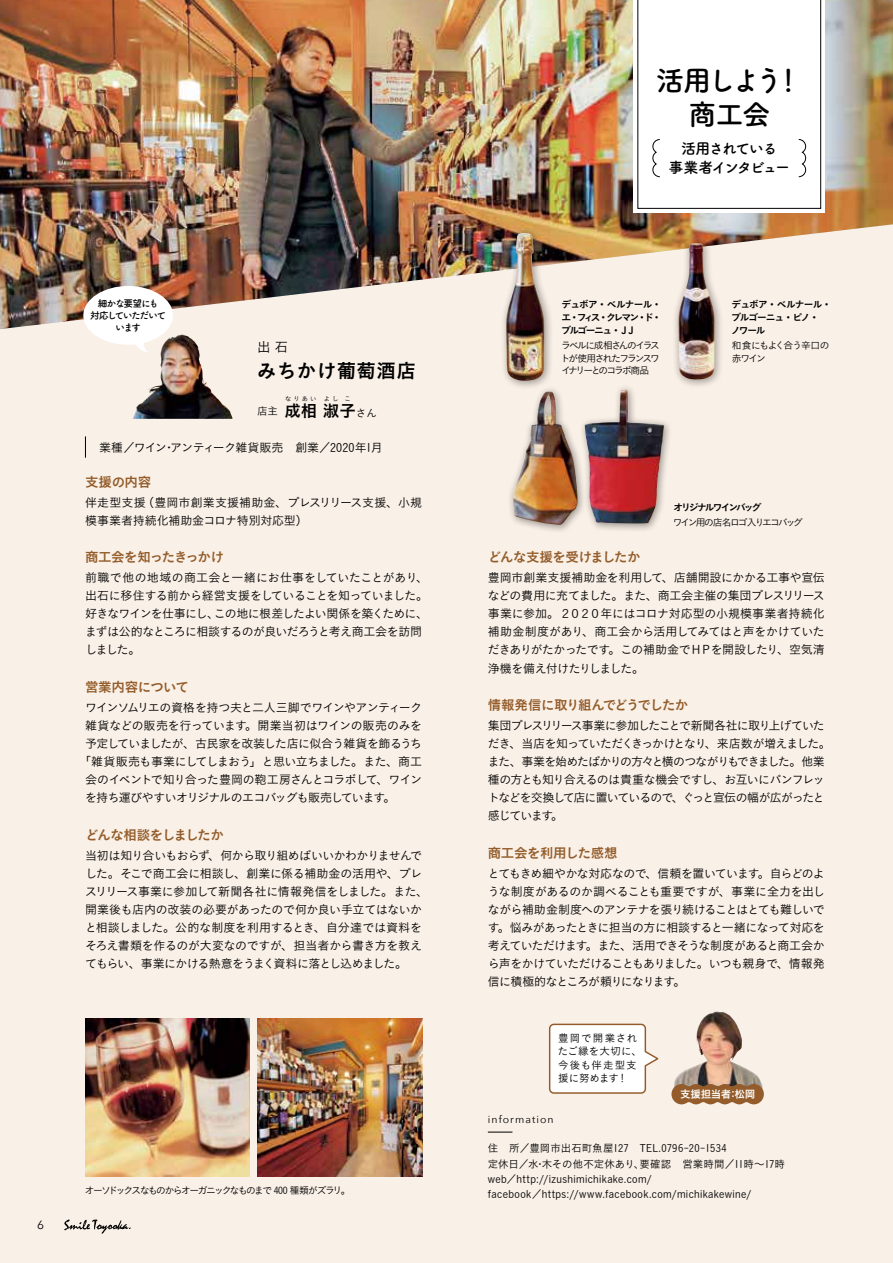
<style>
.page{position:relative;width:893px;height:1263px;background:#f9f0e7}
.page>*{position:absolute;margin:0;border:0;box-sizing:border-box;transform-origin:0 0}
.t1{font:700 28.5px/34px "Tsuku A Rd Gothic";letter-spacing:-.1em;color:#000}
.t2{font:19.5px "Koburina Go Std W6";letter-spacing:.02em;color:#000}
.t3{font:16.5px "Koburina Go Std W6";color:#000}
.t4{font:700 15px/19.2px "Tsuku A Rd Gothic";letter-spacing:-.11em;color:#000;text-align:center}
.t5{font:13.5px "Koburina Go Std W6";letter-spacing:-.05em;color:#935c2a}
.t6{font:13.5px "Koburina Go Std W6";letter-spacing:-.08em;color:#935c2a}
.t7{font:13.5px "Koburina Go Std W6";letter-spacing:-.03em;color:#935c2a}
.t8{font:13.5px "Koburina Go Std W3";color:#000}
.t9{font:12px/18px "Koburina Go Std W3";letter-spacing:-.055em;color:#000}
.t10{font:12px/18px "Koburina Go Std W3";letter-spacing:-.035em;color:#000;text-align:right}
.t11{font:12px/18px "Koburina Go Std W3";letter-spacing:-.03em;color:#000;text-align:right}
.t12{font:12px/18px "Koburina Go Std W3";letter-spacing:-.075em;color:#000}
.t13{font:12px "Koburina Go Std W3";letter-spacing:-.09em;color:#000}
.t14{font:12px "Koburina Go Std W3";letter-spacing:-.085em;color:#000}
.t15{font:12px "Koburina Go Std W3";letter-spacing:-.025em;color:#000}
.t16{font:12px "Koburina Go Std W3";letter-spacing:.005em;color:#000}
.t17{font:12px "Koburina Go Std W3";color:#000}
.t18{font:12px/18px "Koburina Go Std W3";letter-spacing:-.015em;color:#000}
.t19{font:12px "Koburina Go Std W3";letter-spacing:-.095em;color:#000}
.t20{font:12px "Avenir Next";color:#000}
.t21{font:10.5px/15.3px "Koburina Go Std W3";letter-spacing:.035em;color:#000}
.t22{font:10.5px/15.3px "Koburina Go Std W3";letter-spacing:.005em;color:#000}
.t23{font:10.5px "Avenir Next";letter-spacing:.1em;color:#000}
.t24{font:10.5px "Koburina Go Std W6";letter-spacing:-.025em;color:#fff}
.t25{font:10.5px "Koburina Go Std W3";letter-spacing:.015em;color:#000}
.t26{font:10.5px "Koburina Go Std W3";letter-spacing:.09em;color:#000}
.t27{font:10.5px "Koburina Go Std W3";letter-spacing:.11em;color:#000}
.t28{font:9.75px/12.1px "Koburina Go Std W3";letter-spacing:-.165em;color:#000;text-align:justify}
.t29{font:9.75px/13.2px "Koburina Go Std W6";letter-spacing:-.11em;color:#000}
.t30{font:9.75px/13.2px "Koburina Go Std W6";letter-spacing:-.145em;color:#000}
.t31{font:700 9.75px/12px "Tsuku A Rd Gothic";letter-spacing:-.14em;color:#000;text-align:center}
.t32{font:9.75px "Koburina Go Std W3";letter-spacing:-.19em;color:#000}
.t33{font:9.75px/12.1px "Koburina Go Std W3";letter-spacing:-.115em;color:#000}
.t34{font:9.75px/13.2px "Koburina Go Std W6";letter-spacing:-.075em;color:#000;text-align:right}
.t35{font:9.75px "Koburina Go Std W6";letter-spacing:-.195em;color:#000}
.t36{font:6.45px "Koburina Go Std W3";letter-spacing:.295em;color:#000}
</style>
<div class="page">
<img style="left:0;top:0;width:893px;height:329px">
<div style="left:634px;top:0;width:191px;height:213px;background:#fff"></div>
<img style="left:147px;top:335px;width:35px;height:63px">
<div style="left:499px;top:226px;width:55px;height:164px;background:#000;opacity:.4"></div>
<img style="left:506px;top:233px;width:38px;height:148px">
<div style="left:672px;top:237px;width:52px;height:152px;background:#000;opacity:.4"></div>
<img style="left:678px;top:243px;width:37px;height:137px">
<div style="left:507px;top:385px;width:79px;height:148px;background:#000;opacity:.4"></div>
<img style="left:513px;top:392px;width:62px;height:133px">
<div style="left:579px;top:384px;width:94px;height:148px;background:#000;opacity:.4"></div>
<img style="left:585px;top:390px;width:67px;height:133px">
<img style="left:85px;top:1018px;width:164px;height:159px">
<img style="left:258px;top:1018px;width:164px;height:159px">
<svg style="left:64px;top:1219px;width:67px;height:15px"></svg>
<svg style="left:85px;top:436px;width:1px;height:22px"></svg>
<div style="left:83px;top:286px;width:90px;height:59px;background:#fff;border-radius:50%"></div>
<svg style="left:133px;top:341px;width:16px;height:12px"></svg>
<svg style="left:637px;top:0;width:184px;height:209px"></svg>
<img style="left:674px;top:1011px;width:88px;height:73px">
<svg style="left:671px;top:1084px;width:93px;height:20px;background:#99673a"></svg>
<svg style="left:548px;top:1023px;width:111px;height:71px;background:#f7f2ee"></svg>
<svg style="left:488px;top:1132px;width:24px;height:1px"></svg>
<p class="t31" style="left:90px;top:297px;width:77px">細かな要望にも<br>対応していただいています</p>
<p class="t8" style="left:257px;top:336px;width:33px">出石</p>
<h2 class="t2" style="left:257px;top:355px;width:160px">みちかけ葡萄酒店</h2>
<p class="t36" style="left:285px;top:393px;width:33px">なりあい</p>
<p class="t36" style="left:324px;top:393px;width:16px">よし</p>
<p class="t36" style="left:344px;top:393px;width:8px">こ</p>
<h3 class="t3" style="left:284px;top:398px;width:73px">成相淑子</h3>
<p class="t21" style="left:257px;top:403px;width:22px">店主</p>
<p class="t21" style="left:356px;top:405px;width:22px">さん</p>
<p class="t16" style="left:99px;top:438px;width:285px">業種／ワインアンティーク雑貨販売　創業／2020年月1</p>
<p class="t9" style="left:163px;top:438px;width:13px">・</p>
<p class="t5" style="left:85px;top:471px;width:68px">支援の内容</p>
<p class="t17" style="left:142px;top:493px;width:281px">（豊岡市創業支援補助金、プレスリリース支援、小規</p>
<p class="t18" style="left:85px;top:493px;width:224px">伴走型支援<br>模事業者持続化補助金コロナ特別対応型(</p>
<p class="t5" style="left:85px;top:547px;width:140px">商工会を知ったきっかけ</p>
<p class="t10" style="left:85px;top:568px;width:345px">前職で他の地域の商工会と一緒にお仕事をしていたことがあり、出石に移住する前から経営支援をしていることを知っていました。この地に根差したよい関係を築くために、</p>
<p class="t9" style="left:85px;top:605px;width:339px">好きなワインを仕事にし、<br>まずは公的なところに相談するのが良いだろうと考え商工会を訪問しました。</p>
<p class="t5" style="left:85px;top:676px;width:105px">営業内容について</p>
<p class="t10" style="left:85px;top:698px;width:339px">ワインソムリエの資格を持つ夫と二人三脚でワインやアンティーク。開業当初はワインの販売のみを</p>
<p class="t10" style="left:85px;top:716px;width:164px">雑貨などの販売を行っています</p>
<p class="t9" style="left:85px;top:734px;width:339px">予定していましたが、古民家を改装した店に似合う雑貨を飾るうち</p>
<p class="t9" style="left:250px;top:752px;width:174px">」と思い立ちました。また、商工</p>
<p class="t9" style="left:79px;top:752px;width:174px">「雑貨販売も事業にしてしまおう</p>
<p class="t9" style="left:85px;top:770px;width:339px">会のイベントで知り合った豊岡の鞄工房さんとコラボして、ワイン</p>
<p class="t9" style="left:383px;top:788px;width:13px">。</p>
<p class="t9" style="left:85px;top:788px;width:302px">を持ち運びやすいオリジナルのエコバッグも販売しています</p>
<p class="t5" style="left:85px;top:824px;width:140px">どんな相談をしましたか</p>
<p class="t9" style="left:208px;top:846px;width:215px">、何から取り組めばいいかわかりませんで</p>
<p class="t10" style="left:85px;top:846px;width:345px;text-align:left">当初は知り合いもおらず<br>した。そこで商工会に相談し、創業に係る補助金の活用や、プレスリリース事業に参加して新聞各社に情報発信をしました。また、開業後も店内の改装の必要があったので何か良い手立てはないかと相談しました。公的な制度を利用するとき、自分達では資料をそろえ書類を作るのが大変なのですが、担当者から書き方を教えてもらい、事業にかける熱意をうまく資料に落とし込めました。</p>
<p class="t20" style="left:37px;top:1215px;width:8px">6</p>
<p class="t28" style="left:85px;top:1184px;width:259px">オーソドックスなものからオーガニックなものまで 400 種類がズラリ</p>
<p class="t28" style="left:341px;top:1184px;width:11px">。</p>
<h1 class="t1" style="left:688px;top:62px;width:97px;text-indent:-32px">活用しよう商工会</h1>
<p class="t4" style="left:668px;top:138px;width:123px">活用されている<br>事業者インタビュー</p>
<h1 class="t1" style="left:774px;top:62px;width:30px">!</h1>
<p class="t34" style="left:561px;top:298px;width:102px">デュボア・ベルナール・・</p>
<p class="t30" style="left:606px;top:311px;width:35px">クレマン</p>
<p class="t30" style="left:644px;top:311px;width:11px">ド</p>
<p class="t30" style="left:577px;top:311px;width:25px">フィス</p>
<p class="t30" style="left:561px;top:311px;width:76px">エ<br>ブルゴーニュ・ＪＪ</p>
<p class="t28" style="left:560px;top:339px;width:101px">ラベルに成相さんのイラストが使用されたフランスワイナリーとのコラボ商品</p>
<p class="t30" style="left:569px;top:311px;width:11px">・</p>
<p class="t30" style="left:598px;top:311px;width:11px">・</p>
<p class="t30" style="left:637px;top:311px;width:11px">・</p>
<p class="t29" style="left:731px;top:298px;width:102px">デュボア・ベルナール・ブルゴーニュ・ピノ・<br>ノワール</p>
<p class="t33" style="left:732px;top:339px;width:99px">和食にもよく合う辛口の赤ワイン</p>
<p class="t35" style="left:673px;top:499px;width:90px">オリジナルワインバッグ</p>
<p class="t32" style="left:673px;top:515px;width:131px">ワイン用の店名ロゴ入りエコバッグ</p>
<p class="t5" style="left:488px;top:547px;width:154px">どんな支援を受けましたか</p>
<p class="t11" style="left:488px;top:568px;width:339px">豊岡市創業支援補助金を利用して、店舗開設にかかる工事や宣伝などの費用に充てました。また、商工会主催の集団プレスリリース事業に参加。２０２０年にはコロナ対応型の小規模事業者持続化補助金制度があり、商工会から活用してみてはと声をかけていた。この補助金でＨＰを開設したり、空気清</p>
<p class="t12" style="left:488px;top:641px;width:158px">だきありがたかったです<br>浄機を備え付けたりしました。</p>
<p class="t6" style="left:488px;top:694px;width:202px">情報発信に取り組んでどうでしたか</p>
<p class="t13" style="left:488px;top:716px;width:339px">集団プレスリリース事業に参加したことで新聞各社に取り上げていた</p>
<p class="t12" style="left:488px;top:734px;width:345px">だき、当店を知っていただくきっかけとなり、来店数が増えました。</p>
<p class="t13" style="left:488px;top:752px;width:339px">また、事業を始めたばかりの方々と横のつながりもできました。他業</p>
<p class="t9" style="left:488px;top:770px;width:339px">種の方とも知り合えるのは貴重な機会ですし、お互いにパンフレッ</p>
<p class="t14" style="left:488px;top:789px;width:339px">トなどを交換して店に置いているので、ぐっと宣伝の幅が広がったと</p>
<p class="t9" style="left:551px;top:807px;width:13px">。</p>
<p class="t9" style="left:488px;top:807px;width:67px">感じています</p>
<p class="t7" style="left:488px;top:842px;width:131px">商工会を利用した感想</p>
<p class="t9" style="left:758px;top:864px;width:69px">。自らどのよ</p>
<p class="t9" style="left:488px;top:864px;width:273px">とてもきめ細やかな対応なので、信頼を置いています</p>
<p class="t15" style="left:488px;top:882px;width:339px">うな制度があるのか調べることも重要ですが、事業に全力を出し</p>
<p class="t12" style="left:488px;top:900px;width:339px">ながら補助金制度へのアンテナを張り続けることはとても難しいで</p>
<p class="t9" style="left:498px;top:918px;width:329px">。悩みがあったときに担当の方に相談すると一緒になって対応を</p>
<p class="t9" style="left:488px;top:918px;width:13px">す</p>
<p class="t9" style="left:586px;top:936px;width:241px">。また、活用できそうな制度があると商工会か</p>
<p class="t12" style="left:488px;top:936px;width:102px">考えていただけます</p>
<p class="t9" style="left:488px;top:954px;width:339px">ら声をかけていただけることもありました。いつも親身で、情報発</p>
<p class="t9" style="left:673px;top:972px;width:13px">。</p>
<p class="t19" style="left:488px;top:972px;width:189px">信に積極的なところが頼りになります</p>
<p class="t26" style="left:558px;top:1030px;width:80px">豊岡で開業され</p>
<p class="t25" style="left:558px;top:1043px;width:86px">たご縁を大切に、</p>
<p class="t27" style="left:558px;top:1057px;width:80px">今後も伴走型支</p>
<p class="t21" style="left:617px;top:1070px;width:12px">!</p>
<p class="t21" style="left:558px;top:1070px;width:62px">援に努めます</p>
<p class="t24" style="left:680px;top:1086px;width:77px">支援担当者松岡</p>
<p class="t24" style="left:728px;top:1086px;width:12px">：</p>
<p class="t23" style="left:488px;top:1110px;width:67px">information</p>
<p class="t22" style="left:488px;top:1140px;width:299px">住　所／豊岡市出石町魚屋127　TEL.0796-20-1534<br>定休日／水木その他不定休あり要確認　営業時間／11時～17時</p>
<p class="t21" style="left:634px;top:1156px;width:12px">、</p>
<p class="t21" style="left:488px;top:1156px;width:265px;text-indent:47px">・<br>web／http://izushimichikake.com/<br>facebook／https://www.facebook.com/michikakewine/</p>
</div>
